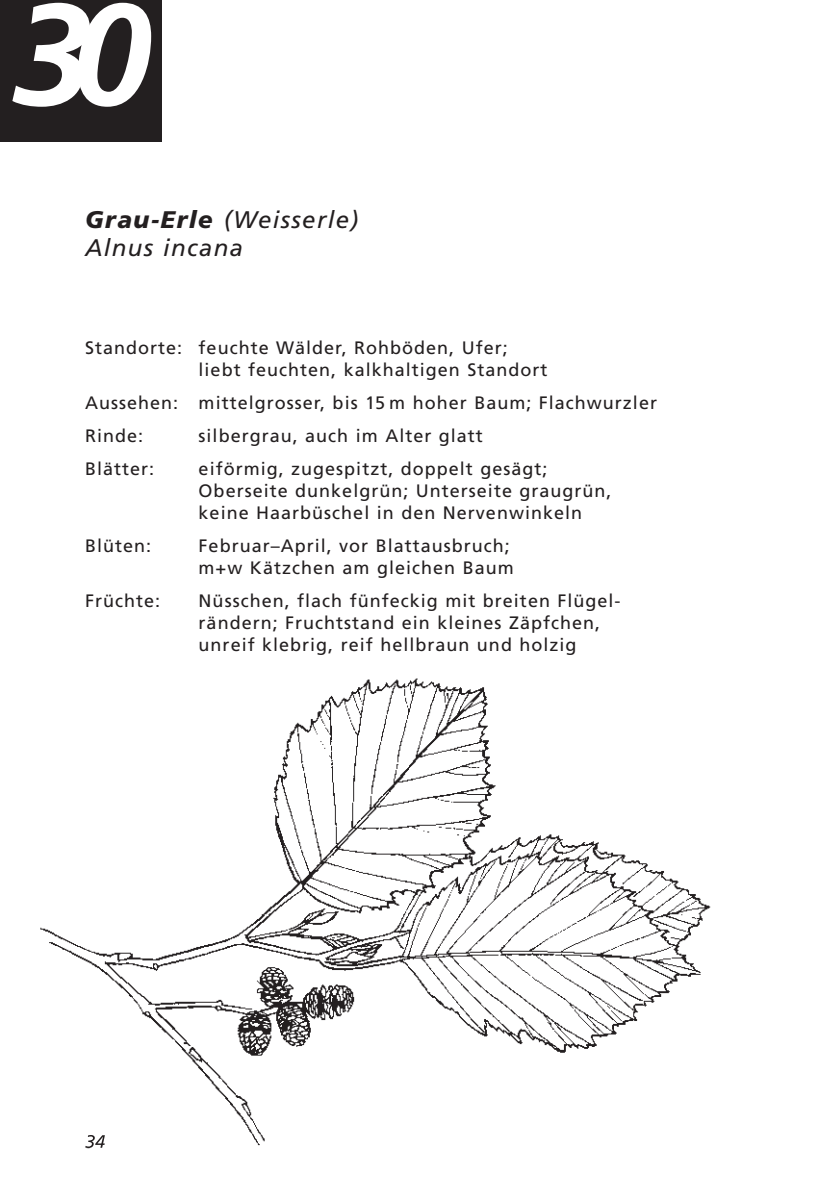
<style>
.page{position:relative;width:840px;height:1191px;background:#fff}
.page>*{position:absolute;margin:0;border:0;box-sizing:border-box;transform-origin:0 0}
.t1{font:italic 700 144px "Frutiger";color:#fff}
.t2{font:italic 24px/28px "Frutiger";letter-spacing:.055em;color:#231f20}
.t3{font:18px/22px "Frutiger";letter-spacing:.055em;color:#231f20}
.s1{font-weight:900}
</style>
<div class="page">
<div style="left:0;top:0;width:162px;height:142px;background:#231f20"></div>
<img style="left:40px;top:678px;width:671px;height:468px">
<img style="left:85px;top:1135px;width:20px;height:12px">
<h1 class="t1" style="left:11px;top:-3px;width:142px">30</h1>
<h2 class="t2" style="left:85px;top:207px;width:274px"><span class="s1">Grau-Erle</span> (Weisserle)<br>Alnus incana</h2>
<p class="t3" style="left:198px;top:338px;width:350px;text-indent:-113px">Standorte: feuchte Wälder, Rohböden, Ufer; liebt feuchten, kalkhaltigen Standort</p>
<p class="t3" style="left:85px;top:387px;width:573px;line-height:33px">Aussehen: mittelgrosser, bis 15 m hoher Baum; Flachwurzler<br>Rinde:</p>
<p class="t3" style="left:198px;top:426px;width:286px">silbergrau, auch im Alter glatt</p>
<p class="t3" style="left:85px;top:459px;width:71px">Blätter:</p>
<p class="t3" style="left:198px;top:459px;width:414px">eiförmig, zugespitzt, doppelt gesägt;<br>Oberseite dunkelgrün; Unterseite graugrün, keine Haarbüschel in den Nervenwinkeln</p>
<p class="t3" style="left:85px;top:536px;width:68px">Blüten:</p>
<p class="t3" style="left:198px;top:536px;width:316px">Februar–April, vor Blattausbruch; m+w Kätzchen am gleichen Baum</p>
<p class="t3" style="left:85px;top:591px;width:76px">Früchte:</p>
<p class="t3" style="left:198px;top:591px;width:423px">Nüsschen, flach fünfeckig mit breiten Flügel&shy;rändern; Fruchtstand ein kleines Zäpfchen, unreif klebrig, reif hellbraun und holzig</p>
</div>
